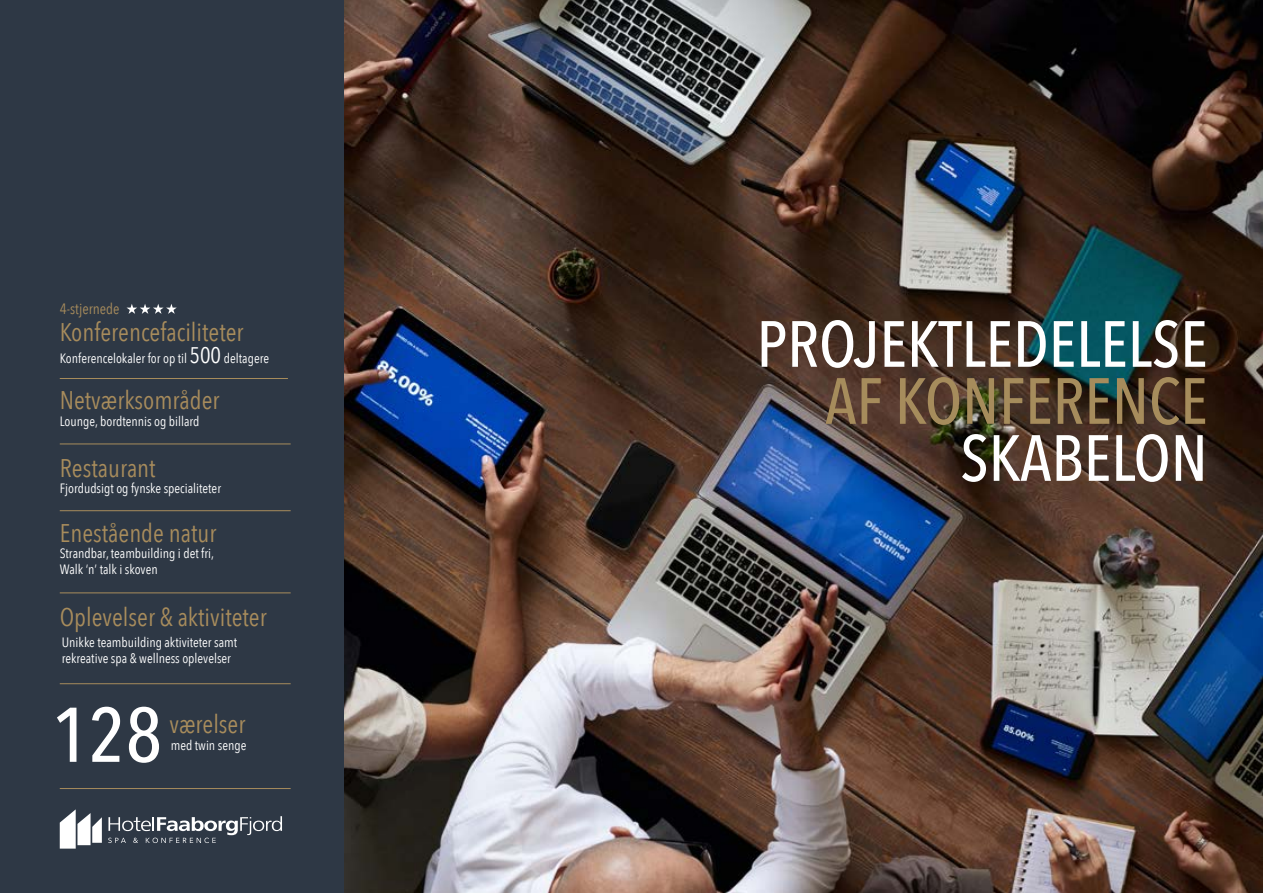
<style>
.page{position:relative;width:1263px;height:893px;background:#fff}
.page>*{position:absolute;margin:0;border:0;box-sizing:border-box;transform-origin:0 0}
.t1{font:500 76.5px "Avenir Next Condensed";color:#fff}
.t2{font:500 64.5px "Avenir Next Condensed";color:#fff}
.t3{font:500 64.5px "Avenir Next Condensed";color:#a68c5c}
.t4{font:25.5px "Avenir Next Condensed";color:#a88c5c}
.t5{font:15px "Avenir Next Condensed";color:#a88c5c}
.t6{font:13.5px/16.2px "Avenir Next Condensed";color:#fff}
.s1{font-size:22.5px}
</style>
<div class="page">
<div style="left:0;top:0;width:344px;height:893px;background:#2e3845"></div>
<hr style="left:60px;top:378px;width:228px;height:1px;background:#a88c5c">
<hr style="left:60px;top:444px;width:231px;height:1px;background:#a88c5c">
<hr style="left:60px;top:510px;width:231px;height:1px;background:#a88c5c">
<hr style="left:60px;top:592px;width:231px;height:1px;background:#a88c5c">
<hr style="left:60px;top:788px;width:231px;height:1px;background:#a88c5c">
<hr style="left:60px;top:683px;width:231px;height:1px;background:#a88c5c">
<svg style="left:127px;top:304px;width:50px;height:10px"></svg>
<svg style="left:60px;top:809px;width:42px;height:40px"></svg>
<svg style="left:108px;top:816px;width:174px;height:27px"></svg>
<img style="left:344px;top:0;width:919px;height:893px">
<p class="t5" style="left:60px;top:296px;width:61px">4-stjernede</p>
<h3 class="t4" style="left:60px;top:310px;width:185px">Konferencefaciliteter</h3>
<p class="t6" style="left:60px;top:350px;width:211px">Konferencelokaler for op til <span class="s1">500</span> deltagere</p>
<h3 class="t4" style="left:60px;top:379px;width:161px">Netværksområder</h3>
<p class="t6" style="left:60px;top:412px;width:141px">Lounge, bordtennis og billard</p>
<h3 class="t4" style="left:60px;top:446px;width:97px">Restaurant</h3>
<p class="t6" style="left:60px;top:479px;width:163px">Fjordudsigt og fynske specialiteter</p>
<h3 class="t4" style="left:60px;top:511px;width:158px">Enestående natur</h3>
<p class="t6" style="left:60px;top:545px;width:156px">Strandbar, teambuilding i det fri,<br>Walk ‘n’ talk i skoven</p>
<h3 class="t4" style="left:60px;top:595px;width:208px">Oplevelser &amp; aktiviteter</h3>
<p class="t6" style="left:62px;top:633px;width:177px">Unikke teambuilding aktiviteter samt rekreative spa &amp; wellness oplevelser</p>
<h1 class="t1" style="left:52px;top:689px;width:112px">128</h1>
<h3 class="t4" style="left:169px;top:702px;width:77px">værelser</h3>
<p class="t6" style="left:171px;top:737px;width:77px">med twin senge</p>
<h2 class="t2" style="left:757px;top:305px;width:453px">PROJEKTLEDELELSE</h2>
<h2 class="t3" style="left:825px;top:362px;width:384px">AF KONFERENCE</h2>
<h2 class="t2" style="left:960px;top:419px;width:249px">SKABELON</h2>
</div>
